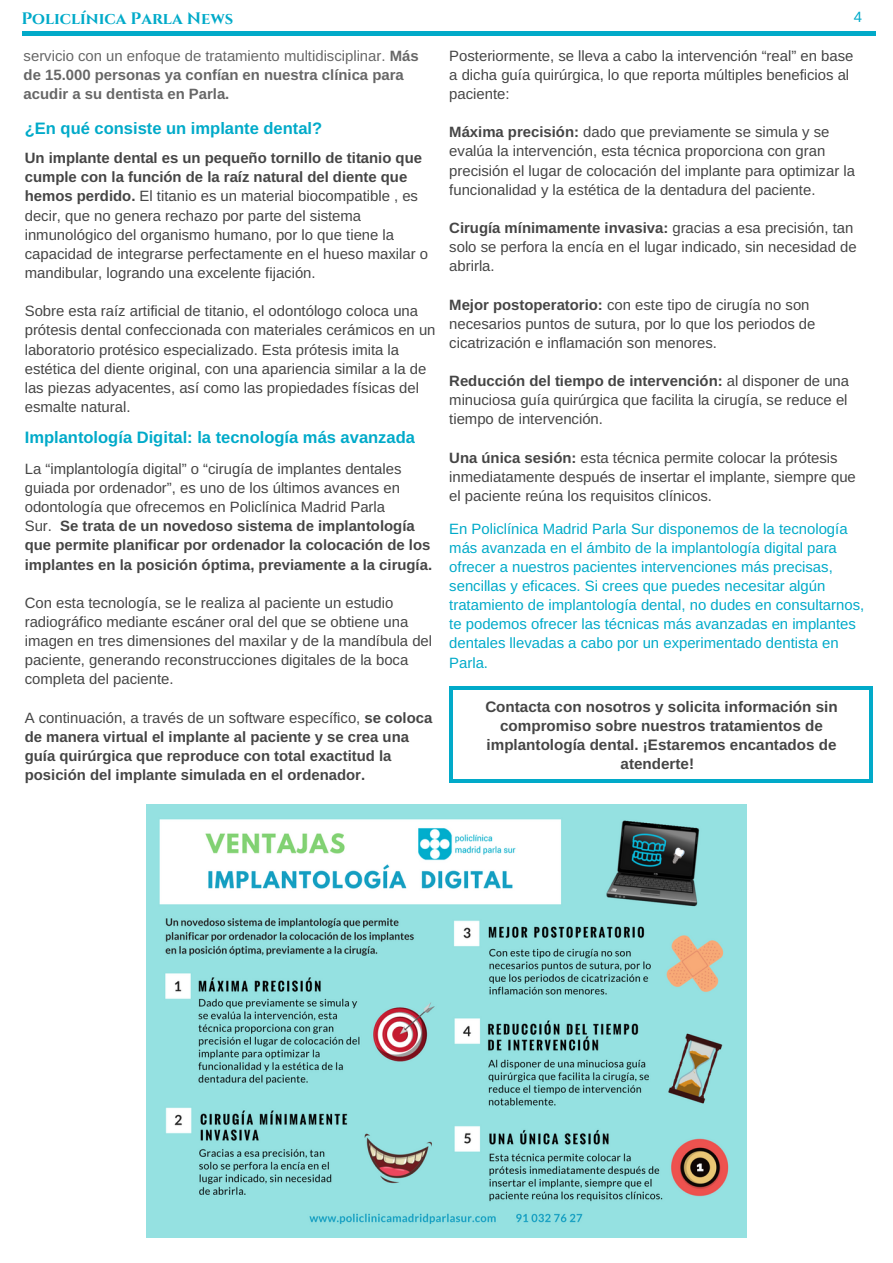
<style>
.page{position:relative;width:893px;height:1263px;background:#fff}
.page>*{position:absolute;margin:0;border:0;box-sizing:border-box;transform-origin:0 0}
.t1{font:700 16.5px "Arimo";color:#01aac9}
.t2{font:700 16.5px "Cinzel";color:#01aac9}
.t3{font:700 15.15px/19.2px "Arimo";color:#454545;text-align:center}
.t4{font:14.85px/19.2px "Arimo";color:#454545}
.t5{font:14.85px/19.2px "Arimo";color:#01aac9}
.t6{font:700 14.85px/19.2px "Arimo";color:#454545}
.t7{font:700 14.85px/19.2px "Arimo";color:#666}
.s1{font-weight:400}
.s2{font-weight:700}
</style>
<div class="page">
<svg style="left:869px;top:779px;width:3px;height:4px"></svg>
<hr style="left:449px;top:690px;width:4px;height:89px;background:#01aac9">
<svg style="left:449px;top:779px;width:4px;height:4px"></svg>
<hr style="left:869px;top:690px;width:3px;height:89px;background:#01aac9">
<hr style="left:453px;top:779px;width:416px;height:4px;background:#01aac9">
<svg style="left:869px;top:686px;width:3px;height:4px"></svg>
<svg style="left:449px;top:686px;width:4px;height:4px"></svg>
<hr style="left:453px;top:686px;width:416px;height:4px;background:#01aac9">
<hr style="left:22px;top:32px;width:853px;height:4px;background:#01aac9">
<img style="left:146px;top:804px;width:601px;height:434px">
<p class="t2" style="left:21px;top:8px;width:213px">Policlínica Parla News</p>
<p class="t5" style="left:854px;top:7px;width:10px">4</p>
<p class="t7" style="left:24px;top:46px;width:396px"><span class="s1">servicio con un enfoque de tratamiento multidisciplinar.</span> Más de 15.000 personas ya confían en nuestra clínica para acudir a su dentista en Parla.</p>
<p class="t1" style="left:25px;top:119px;width:299px">¿En qué consiste un implante dental?</p>
<p class="t4" style="left:25px;top:148px;width:405px"><span class="s2">Un implante dental es un pequeño tornillo de titanio que cumple con la función de la raíz natural del diente que hemos perdido.</span> El titanio es un material biocompatible , es decir, que no genera rechazo por parte del sistema inmunológico del organismo humano, por lo que tiene la capacidad de integrarse perfectamente en el hueso maxilar o mandibular, logrando una excelente fijación.</p>
<p class="t4" style="left:25px;top:301px;width:412px">Sobre esta raíz artificial de titanio, el odontólogo coloca una prótesis dental confeccionada con materiales cerámicos en un laboratorio protésico especializado. Esta prótesis imita la estética del diente original, con una apariencia similar a la de las piezas adyacentes, así como las propiedades físicas del esmalte natural.</p>
<p class="t1" style="left:25px;top:428px;width:392px">Implantología Digital: la tecnología más avanzada</p>
<p class="t4" style="left:25px;top:459px;width:409px">La “implantología digital” o “cirugía de implantes dentales guiada por ordenador”, es uno de los últimos avances en odontología que ofrecemos en Policlínica Madrid Parla<br>Sur. <span class="s2">Se trata de un novedoso sistema de implantología que permite planificar por ordenador la colocación de los implantes en la posición óptima, previamente a la cirugía.</span></p>
<p class="t4" style="left:25px;top:593px;width:409px">Con esta tecnología, se le realiza al paciente un estudio radiográfico mediante escáner oral del que se obtiene una imagen en tres dimensiones del maxilar y de la mandíbula del paciente, generando reconstrucciones digitales de la boca completa del paciente.</p>
<p class="t6" style="left:25px;top:708px;width:409px"><span class="s1">A continuación, a través de un software específico,</span> se coloca de manera virtual el implante al paciente y se crea una guía quirúrgica que reproduce con total exactitud la posición del implante simulada en el ordenador.</p>
<p class="t4" style="left:449px;top:46px;width:406px">Posteriormente, se lleva a cabo la intervención “real” en base a dicha guía quirúrgica, lo que reporta múltiples beneficios al paciente:</p>
<p class="t4" style="left:449px;top:122px;width:407px"><span class="s2">Máxima precisión:</span> dado que previamente se simula y se evalúa la intervención, esta técnica proporciona con gran precisión el lugar de colocación del implante para optimizar la funcionalidad y la estética de la dentadura del paciente.</p>
<p class="t4" style="left:449px;top:218px;width:409px"><span class="s2">Cirugía mínimamente invasiva:</span> gracias a esa precisión, tan solo se perfora la encía en el lugar indicado, sin necesidad de abrirla.</p>
<p class="t4" style="left:449px;top:295px;width:368px"><span class="s2">Mejor postoperatorio:</span> con este tipo de cirugía no son necesarios puntos de sutura, por lo que los periodos de cicatrización e inflamación son menores.</p>
<p class="t4" style="left:449px;top:371px;width:401px;text-align:justify"><span class="s2">Reducción del tiempo de intervención:</span> al disponer de una minuciosa guía quirúrgica que facilita la cirugía, se reduce el tiempo de intervención.</p>
<p class="t4" style="left:449px;top:448px;width:408px"><span class="s2">Una única sesión:</span> esta técnica permite colocar la prótesis inmediatamente después de insertar el implante, siempre que el paciente reúna los requisitos clínicos.</p>
<p class="t5" style="left:449px;top:519px;width:416px">En Policlínica Madrid Parla Sur disponemos de la tecnología más avanzada en el ámbito de la implantología digital para ofrecer a nuestros pacientes intervenciones más precisas, sencillas y eficaces. Si crees que puedes necesitar algún tratamiento de implantología dental, no dudes en consultarnos, te podemos ofrecer las técnicas más avanzadas en implantes dentales llevadas a cabo por un experimentado dentista en Parla.</p>
<p class="t3" style="left:485px;top:697px;width:354px">Contacta con nosotros y solicita información sin compromiso sobre nuestros tratamientos de implantología dental. ¡Estaremos encantados de atenderte!</p>
</div>
